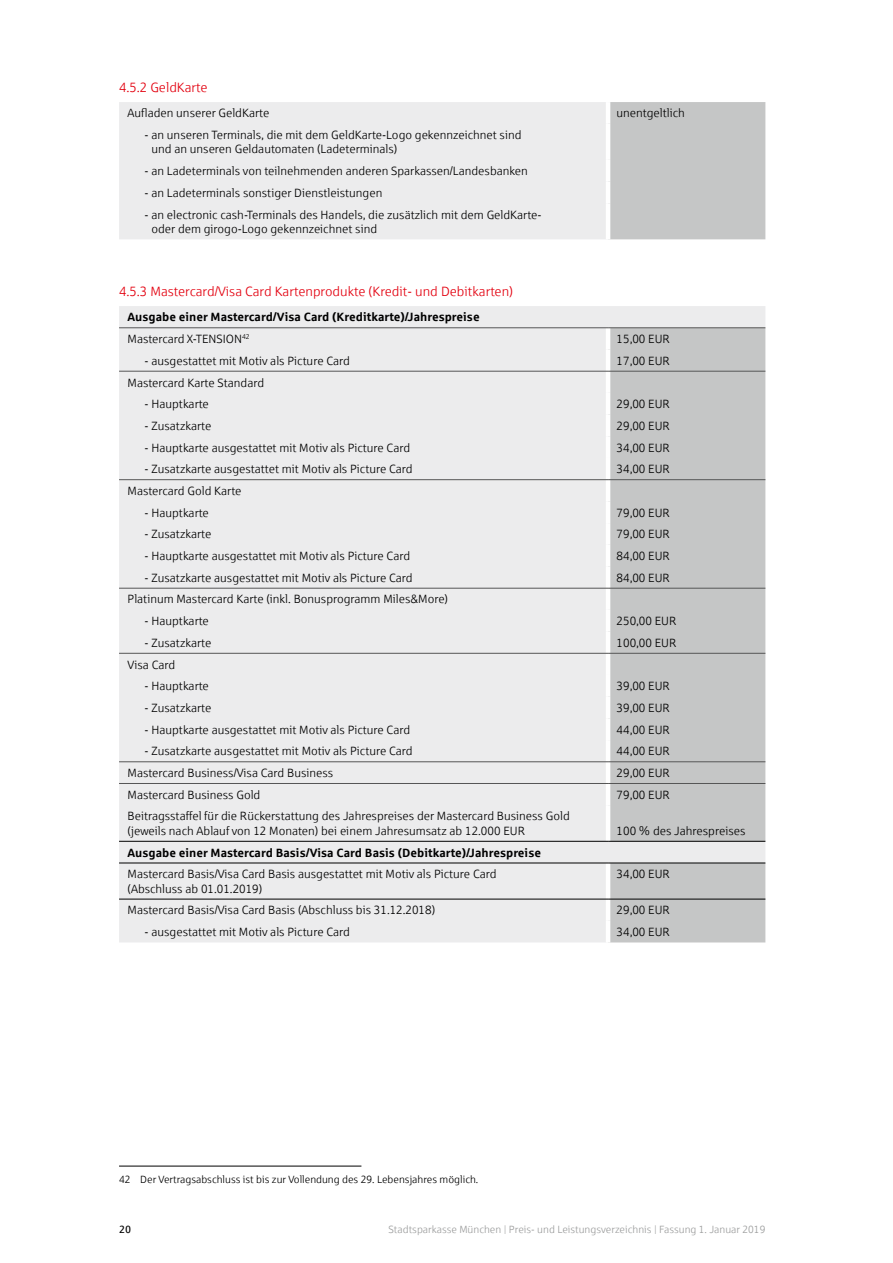
<style>
.page{position:relative;width:893px;height:1263px;background:#fff}
.page>*{position:absolute;margin:0;border:0;box-sizing:border-box;transform-origin:0 0}
.t1{font:13.5px "Sparkasse Lt Regular 2";color:#e3000f}
.t2{font:12px/14.4px "Sparkasse Lt Regular 2";color:#000}
.t3{font:700 12px "Sparkasse Rg";color:#000}
.t4{font:12px "Sparkasse Lt";color:#000}
.t5{font:10.5px "Sparkasse Lt";color:#9c9d9d}
.t6{font:10.5px "Sparkasse Lt Regular 2";color:#000}
.t7{font:10.5px "Sparkasse Rg";color:#000}
</style>
<div class="page">
<div style="left:119px;top:102px;width:487px;height:137px;background:#ececed"></div>
<div style="left:610px;top:102px;width:155px;height:137px;background:#c5c6c6"></div>
<div style="left:119px;top:306px;width:646px;height:636px;background:#ececed"></div>
<div style="left:608px;top:328px;width:157px;height:614px;background:#c5c6c6"></div>
<hr style="left:606px;top:328px;width:4px;height:21px;background:#fff">
<hr style="left:606px;top:349px;width:4px;height:22px;background:#fff">
<hr style="left:606px;top:371px;width:4px;height:22px;background:#fff">
<hr style="left:606px;top:393px;width:4px;height:22px;background:#fff">
<hr style="left:606px;top:415px;width:4px;height:21px;background:#fff">
<hr style="left:606px;top:436px;width:4px;height:22px;background:#fff">
<hr style="left:606px;top:458px;width:4px;height:21px;background:#fff">
<hr style="left:606px;top:480px;width:4px;height:21px;background:#fff">
<hr style="left:606px;top:501px;width:4px;height:22px;background:#fff">
<hr style="left:606px;top:523px;width:4px;height:22px;background:#fff">
<hr style="left:606px;top:545px;width:4px;height:21px;background:#fff">
<hr style="left:606px;top:566px;width:4px;height:22px;background:#fff">
<hr style="left:606px;top:588px;width:4px;height:22px;background:#fff">
<hr style="left:606px;top:610px;width:4px;height:22px;background:#fff">
<hr style="left:606px;top:632px;width:4px;height:21px;background:#fff">
<hr style="left:606px;top:653px;width:4px;height:22px;background:#fff">
<hr style="left:606px;top:675px;width:4px;height:22px;background:#fff">
<hr style="left:606px;top:697px;width:4px;height:21px;background:#fff">
<hr style="left:606px;top:718px;width:4px;height:22px;background:#fff">
<hr style="left:606px;top:740px;width:4px;height:21px;background:#fff">
<hr style="left:606px;top:762px;width:4px;height:21px;background:#fff">
<hr style="left:606px;top:784px;width:4px;height:21px;background:#fff">
<hr style="left:606px;top:805px;width:4px;height:36px;background:#fff">
<hr style="left:606px;top:863px;width:4px;height:36px;background:#fff">
<hr style="left:606px;top:899px;width:4px;height:22px;background:#fff">
<hr style="left:606px;top:921px;width:4px;height:21px;background:#fff">
<hr style="left:119px;top:327px;width:489px;height:1px;background:#565656">
<hr style="left:608px;top:327px;width:157px;height:1px;background:#565656">
<hr style="left:119px;top:371px;width:489px;height:1px;background:#565656">
<hr style="left:608px;top:371px;width:157px;height:1px;background:#565656">
<hr style="left:119px;top:479px;width:489px;height:1px;background:#565656">
<hr style="left:608px;top:479px;width:157px;height:1px;background:#565656">
<hr style="left:119px;top:588px;width:489px;height:1px;background:#565656">
<hr style="left:608px;top:588px;width:157px;height:1px;background:#565656">
<hr style="left:119px;top:653px;width:489px;height:1px;background:#565656">
<hr style="left:608px;top:653px;width:157px;height:1px;background:#565656">
<hr style="left:119px;top:761px;width:489px;height:1px;background:#565656">
<hr style="left:608px;top:761px;width:157px;height:1px;background:#565656">
<hr style="left:119px;top:783px;width:489px;height:1px;background:#565656">
<hr style="left:608px;top:783px;width:157px;height:1px;background:#565656">
<hr style="left:119px;top:863px;width:489px;height:1px;background:#000">
<hr style="left:608px;top:863px;width:157px;height:1px;background:#000">
<hr style="left:119px;top:841px;width:489px;height:1px;background:#000">
<hr style="left:608px;top:841px;width:157px;height:1px;background:#000">
<hr style="left:119px;top:899px;width:489px;height:1px;background:#000">
<hr style="left:608px;top:899px;width:157px;height:1px;background:#000">
<hr style="left:119px;top:1166px;width:242px;height:1px;background:#000">
<p class="t1" style="left:119px;top:79px;width:90px">4.5.2 GeldKarte</p>
<p class="t2" style="left:128px;top:106px;width:143px">Aufladen unserer GeldKarte</p>
<p class="t2" style="left:617px;top:106px;width:70px">unentgeltlich</p>
<p class="t2" style="left:151px;top:127px;width:372px;text-indent:-7px">- an unseren Terminals, die mit dem GeldKarte-Logo gekennzeichnet sind und an unseren Geldautomaten (Ladeterminals)</p>
<p class="t2" style="left:145px;top:164px;width:385px">- an Ladeterminals von teilnehmenden anderen Sparkassen/Landesbanken</p>
<p class="t2" style="left:145px;top:185px;width:239px">- an Ladeterminals sonstiger Dienstleistungen</p>
<p class="t2" style="left:151px;top:207px;width:392px;text-indent:-7px">- an electronic cash-Terminals des Handels, die zusätzlich mit dem GeldKarte&shy;oder dem girogo-Logo gekennzeichnet sind</p>
<p class="t1" style="left:119px;top:283px;width:396px">4.5.3 Mastercard/Visa Card Kartenprodukte (Kredit- und Debitkarten)</p>
<p class="t3" style="left:128px;top:310px;width:354px">Ausgabe einer Mastercard/Visa Card (Kreditkarte)/Jahrespreise</p>
<p class="t2" style="left:128px;top:331px;width:124px">Mastercard X-TENSION<sup>42</sup></p>
<p class="t2" style="left:617px;top:331px;width:55px">15,00 EUR</p>
<p class="t2" style="left:145px;top:353px;width:207px">- ausgestattet mit Motiv als Picture Card</p>
<p class="t2" style="left:617px;top:353px;width:55px">17,00 EUR</p>
<p class="t2" style="left:128px;top:375px;width:138px">Mastercard Karte Standard</p>
<p class="t2" style="left:145px;top:397px;width:66px">- Hauptkarte</p>
<p class="t2" style="left:617px;top:397px;width:55px">29,00 EUR</p>
<p class="t2" style="left:145px;top:418px;width:68px">- Zusatzkarte</p>
<p class="t2" style="left:617px;top:418px;width:55px">29,00 EUR</p>
<p class="t2" style="left:145px;top:440px;width:267px">- Hauptkarte ausgestattet mit Motiv als Picture Card</p>
<p class="t2" style="left:617px;top:440px;width:55px">34,00 EUR</p>
<p class="t2" style="left:145px;top:462px;width:270px">- Zusatzkarte ausgestattet mit Motiv als Picture Card</p>
<p class="t2" style="left:617px;top:462px;width:55px">34,00 EUR</p>
<p class="t2" style="left:128px;top:483px;width:115px">Mastercard Gold Karte</p>
<p class="t2" style="left:145px;top:505px;width:66px">- Hauptkarte</p>
<p class="t2" style="left:617px;top:505px;width:55px">79,00 EUR</p>
<p class="t2" style="left:145px;top:527px;width:68px">- Zusatzkarte</p>
<p class="t2" style="left:617px;top:527px;width:55px">79,00 EUR</p>
<p class="t2" style="left:145px;top:548px;width:267px">- Hauptkarte ausgestattet mit Motiv als Picture Card</p>
<p class="t2" style="left:617px;top:548px;width:55px">84,00 EUR</p>
<p class="t2" style="left:145px;top:570px;width:270px">- Zusatzkarte ausgestattet mit Motiv als Picture Card</p>
<p class="t2" style="left:617px;top:570px;width:55px">84,00 EUR</p>
<p class="t2" style="left:128px;top:592px;width:322px">Platinum Mastercard Karte (inkl. Bonusprogramm Miles&amp;More)</p>
<p class="t2" style="left:145px;top:614px;width:66px">- Hauptkarte</p>
<p class="t2" style="left:617px;top:614px;width:61px">250,00 EUR</p>
<p class="t2" style="left:145px;top:635px;width:68px">- Zusatzkarte</p>
<p class="t2" style="left:617px;top:635px;width:61px">100,00 EUR</p>
<p class="t4" style="left:128px;top:657px;width:49px">Visa Card</p>
<p class="t2" style="left:145px;top:679px;width:66px">- Hauptkarte</p>
<p class="t2" style="left:617px;top:679px;width:55px">39,00 EUR</p>
<p class="t2" style="left:145px;top:700px;width:68px">- Zusatzkarte</p>
<p class="t2" style="left:617px;top:700px;width:55px">39,00 EUR</p>
<p class="t2" style="left:145px;top:722px;width:267px">- Hauptkarte ausgestattet mit Motiv als Picture Card</p>
<p class="t2" style="left:617px;top:722px;width:55px">44,00 EUR</p>
<p class="t2" style="left:145px;top:744px;width:270px">- Zusatzkarte ausgestattet mit Motiv als Picture Card</p>
<p class="t2" style="left:617px;top:744px;width:55px">44,00 EUR</p>
<p class="t4" style="left:128px;top:766px;width:207px">Mastercard Business/Visa Card Business</p>
<p class="t2" style="left:617px;top:765px;width:55px">29,00 EUR</p>
<p class="t2" style="left:128px;top:787px;width:134px">Mastercard Business Gold</p>
<p class="t2" style="left:617px;top:787px;width:55px">79,00 EUR</p>
<p class="t2" style="left:128px;top:809px;width:444px">Beitragsstaffel für die Rückerstattung des Jahrespreises der Mastercard Business Gold (jeweils nach Ablauf von 12 Monaten) bei einem Jahresumsatz ab 12.000 EUR</p>
<p class="t2" style="left:617px;top:823px;width:130px">100 % des Jahrespreises</p>
<p class="t3" style="left:128px;top:845px;width:415px">Ausgabe einer Mastercard Basis/Visa Card Basis (Debitkarte)/Jahrespreise</p>
<p class="t2" style="left:128px;top:867px;width:370px">Mastercard Basis/Visa Card Basis ausgestattet mit Motiv als Picture Card (Abschluss ab 01.01.2019)</p>
<p class="t2" style="left:617px;top:867px;width:55px">34,00 EUR</p>
<p class="t2" style="left:128px;top:903px;width:309px">Mastercard Basis/Visa Card Basis (Abschluss bis 31.12.2018)</p>
<p class="t2" style="left:617px;top:903px;width:55px">29,00 EUR</p>
<p class="t2" style="left:145px;top:924px;width:207px">- ausgestattet mit Motiv als Picture Card</p>
<p class="t2" style="left:617px;top:924px;width:55px">34,00 EUR</p>
<p class="t6" style="left:119px;top:1173px;width:361px">42 Der Vertragsabschluss ist bis zur Vollendung des 29. Lebensjahres möglich.</p>
<p class="t7" style="left:119px;top:1222px;width:14px">20</p>
<p class="t5" style="left:388px;top:1223px;width:378px">Stadtsparkasse München | Preis- und Leistungsverzeichnis | Fassung 1. Januar 2019</p>
</div>
